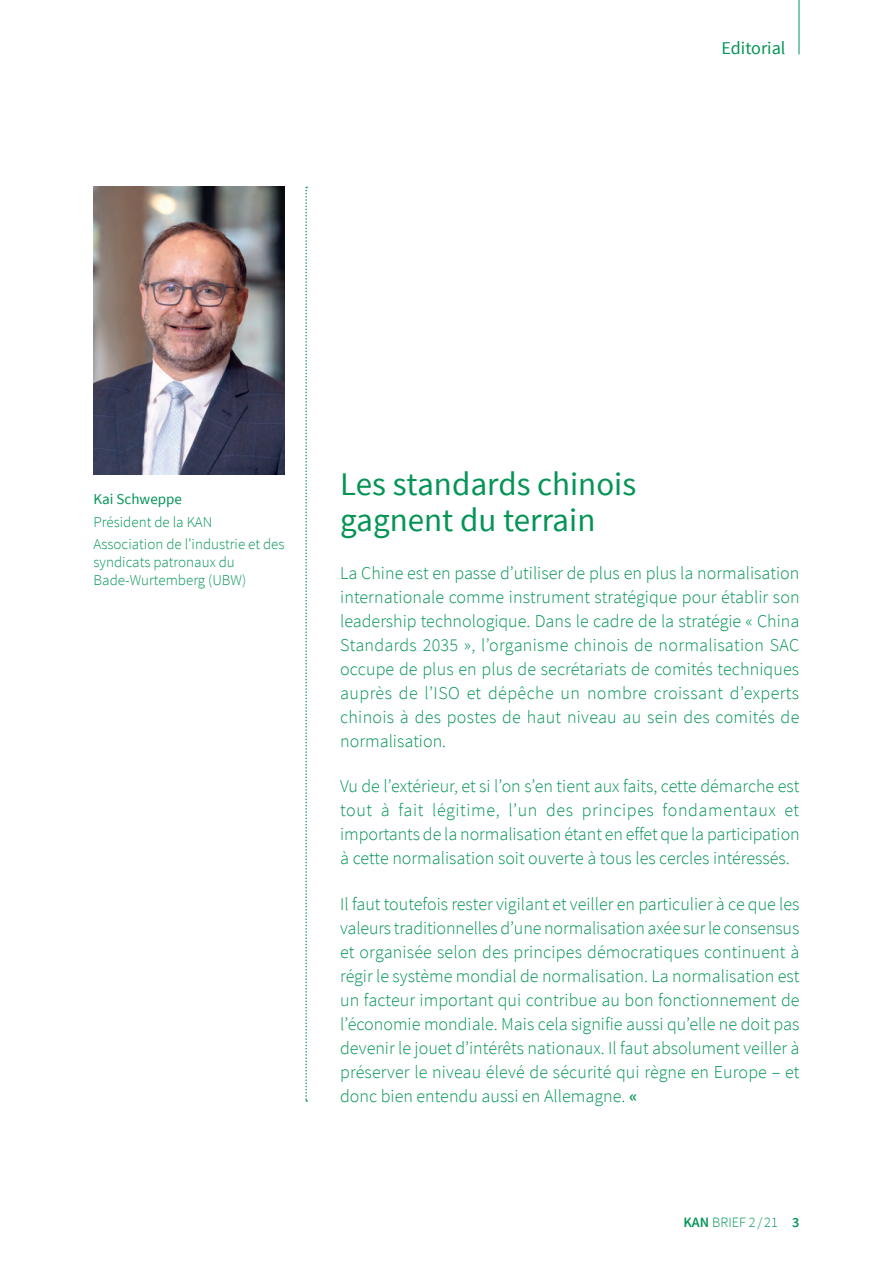
<style>
.page{position:relative;width:893px;height:1263px;background:#fff}
.page>*{position:absolute;margin:0;border:0;box-sizing:border-box;transform-origin:0 0}
.U{font:33px/36px "Source Sans Pro";color:#049455}
.Editorial{font:300 18px/24px "Source Sans Pro";color:#049455;text-align:justify}
.Kopfzeile{font:18px "Source Sans Pro";color:#049455}
.g_neu_F{font:300 15px/18px "Source Sans Pro";color:#049455}
.g_neu_F-2{font:15px "Source Sans Pro";color:#049455}
.t1{font:300 14.25px "Source Sans Pro";color:#049455}
.s1{font-weight:600}
</style>
<div class="page">
<hr style="left:798px;top:0;width:1px;height:54px;background:#049455">
<svg style="left:305px;top:187px;width:2px;height:915px"></svg>
<img style="left:94px;top:186px;width:191px;height:288px">
<p class="Kopfzeile" style="left:721px;top:37px;width:66px">Editorial</p>
<p class="g_neu_F-2" style="left:94px;top:490px;width:90px">Kai Schweppe</p>
<p class="g_neu_F" style="left:94px;top:513px;width:120px">Président de la KAN</p>
<p class="g_neu_F" style="left:94px;top:535px;width:192px">Association de l’industrie et des syndicats patronaux du<br>Bade-Wurtemberg (UBW)</p>
<p class="U" style="left:340px;top:466px;width:297px">Les standards chinois gagnent du terrain</p>
<p class="Editorial" style="left:340px;top:561px;width:461px">La Chine est en passe d’utiliser de plus en plus la normalisation internationale comme instrument stratégique pour établir son leadership technologique. Dans le cadre de la stratégie « China Standards 2035 », l’organisme chinois de normalisation SAC occupe de plus en plus de secrétariats de comités techniques auprès de l’ISO et dépêche un nombre croissant d’experts chinois à des postes de haut niveau au sein des comités de normalisation.</p>
<p class="Editorial" style="left:340px;top:774px;width:461px">Vu de l’extérieur, et si l’on s’en tient aux faits, cette démarche est tout à fait légitime, l’un des principes fondamentaux et importants de la normalisation étant en effet que la participation à cette normalisation soit ouverte à tous les cercles intéressés.</p>
<p class="Editorial" style="left:340px;top:892px;width:461px">Il faut toutefois rester vigilant et veiller en particulier à ce que les valeurs traditionnelles d’une normalisation axée sur le consensus et organisée selon des principes démocratiques continuent à régir le système mondial de normalisation. La normalisation est un facteur important qui contribue au bon fonctionnement de l’économie mondiale. Mais cela signifie aussi qu’elle ne doit pas devenir le jouet d’intérêts nationaux. Il faut absolument veiller à préserver le niveau élevé de sécurité qui règne en Europe – et donc bien entendu aussi en Allemagne. <span class="s1">«</span></p>
<p class="t1" style="left:683px;top:1214px;width:117px"><span class="s1">KAN</span> BRIEF 2 / 21 <span class="s1">3</span></p>
</div>
